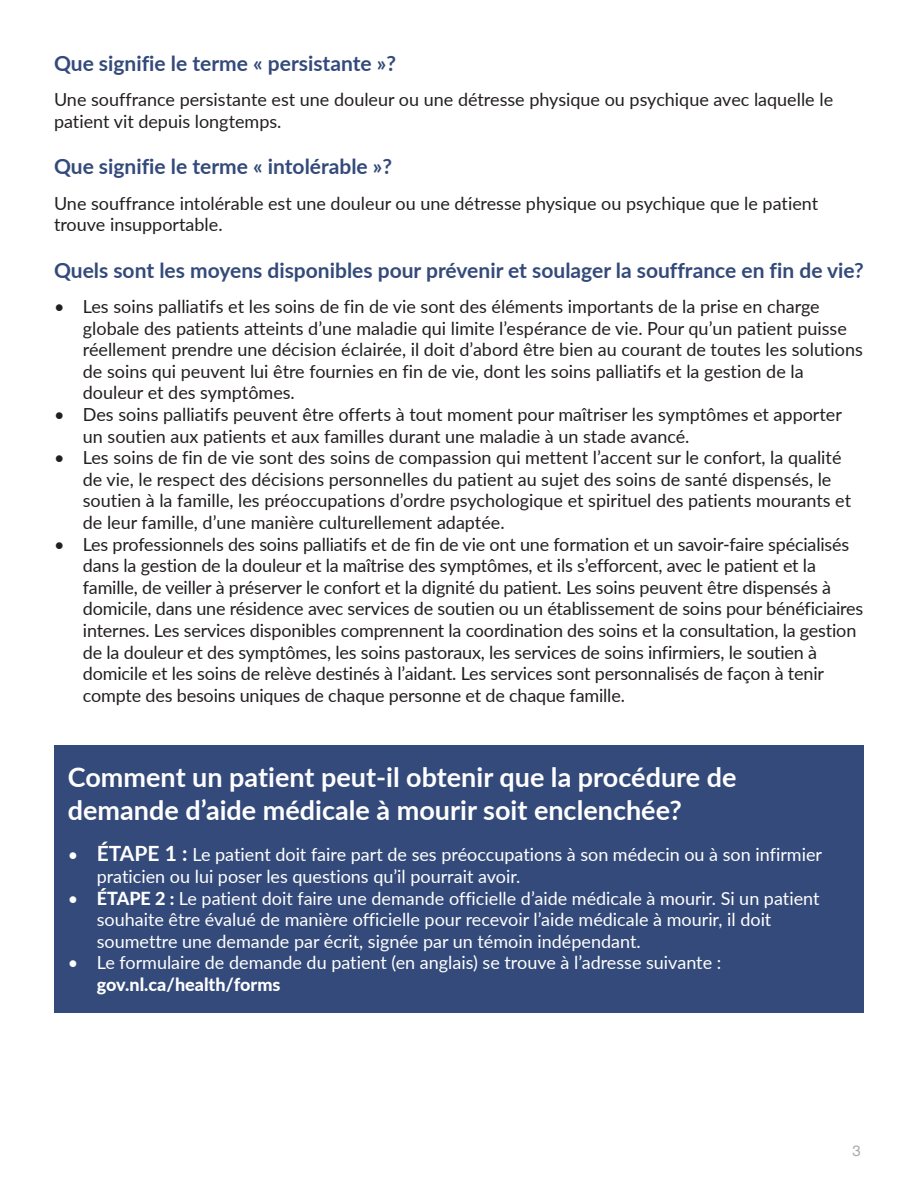
<style>
.page{position:relative;width:918px;height:1188px;background:#fff}
.page>*{position:absolute;margin:0;border:0;box-sizing:border-box;transform-origin:0 0}
.Sub_Header{font:700 27px/32.4px "Lato";color:#fff}
.Sub_Header-2{font:700 21px "Lato";color:#334a7a}
.t1{font:18px/21.6px "Lato";color:#231f20}
.t2{font:18px/21.6px "Lato";color:#fff}
.t3{font:15px "Helvetica";color:#a8adb0}
.s1{font-weight:700;font-size:21px}
.s2{font-weight:800}
</style>
<div class="page">
<div style="left:54px;top:745px;width:810px;height:268px;background:#334a7a"></div>
<p class="Sub_Header-2" style="left:54px;top:48px;width:344px">Que signifie le terme « persistante »?</p>
<p class="t1" style="left:54px;top:88px;width:781px">Une souffrance persistante est une douleur ou une détresse physique ou psychique avec laquelle le patient vit depuis longtemps.</p>
<p class="Sub_Header-2" style="left:54px;top:151px;width:340px">Que signifie le terme « intolérable »?</p>
<p class="t1" style="left:54px;top:191px;width:766px">Une souffrance intolérable est une douleur ou une détresse physique ou psychique que le patient trouve insupportable.</p>
<p class="Sub_Header-2" style="left:54px;top:255px;width:811px">Quels sont les moyens disponibles pour prévenir et soulager la souffrance en fin de vie?</p>
<p class="t1" style="left:83px;top:295px;width:781px;text-indent:-29px">• Les soins palliatifs et les soins de fin de vie sont des éléments importants de la prise en charge globale des patients atteints d’une maladie qui limite l’espérance de vie. Pour qu’un patient puisse réellement prendre une décision éclairée, il doit d’abord être bien au courant de toutes les solutions de soins qui peuvent lui être fournies en fin de vie, dont les soins palliatifs et la gestion de la douleur et des symptômes.</p>
<p class="t1" style="left:83px;top:403px;width:761px;text-indent:-29px">• Des soins palliatifs peuvent être offerts à tout moment pour maîtriser les symptômes et apporter un soutien aux patients et aux familles durant une maladie à un stade avancé.</p>
<p class="t1" style="left:83px;top:446px;width:770px;text-indent:-29px">• Les soins de fin de vie sont des soins de compassion qui mettent l’accent sur le confort, la qualité de vie, le respect des décisions personnelles du patient au sujet des soins de santé dispensés, le soutien à la famille, les préoccupations d’ordre psychologique et spirituel des patients mourants et de leur famille, d’une manière culturellement adaptée.</p>
<p class="t1" style="left:83px;top:533px;width:782px;text-indent:-29px">• Les professionnels des soins palliatifs et de fin de vie ont une formation et un savoir-faire spécialisés dans la gestion de la douleur et la maîtrise des symptômes, et ils s’efforcent, avec le patient et la famille, de veiller à préserver le confort et la dignité du patient. Les soins peuvent être dispensés à domicile, dans une résidence avec services de soutien ou un établissement de soins pour bénéficiaires internes. Les services disponibles comprennent la coordination des soins et la consultation, la gestion de la douleur et des symptômes, les soins pastoraux, les services de soins infirmiers, le soutien à domicile et les soins de relève destinés à l’aidant. Les services sont personnalisés de façon à tenir compte des besoins uniques de chaque personne et de chaque famille.</p>
<p class="Sub_Header" style="left:68px;top:760px;width:670px">Comment un patient peut-il obtenir que la procédure de demande d’aide médicale à mourir soit enclenchée?</p>
<p class="t2" style="left:97px;top:843px;width:727px;text-indent:-29px">• <span class="s1">ÉTAPE 1 :</span> Le patient doit faire part de ses préoccupations à son médecin ou à son infirmier praticien ou lui poser les questions qu’il pourrait avoir.</p>
<p class="t2" style="left:97px;top:887px;width:724px;text-indent:-29px">• <span class="s2">ÉTAPE 2 :</span> Le patient doit faire une demande officielle d’aide médicale à mourir. Si un patient souhaite être évalué de manière officielle pour recevoir l’aide médicale à mourir, il doit soumettre une demande par écrit, signée par un témoin indépendant.</p>
<p class="t2" style="left:97px;top:951px;width:626px;text-indent:-29px">• Le formulaire de demande du patient (en anglais) se trouve à l’adresse suivante : <span class="s2">gov.nl.ca/health/forms</span></p>
<p class="t3" style="left:852px;top:1140px;width:10px">3</p>
</div>
